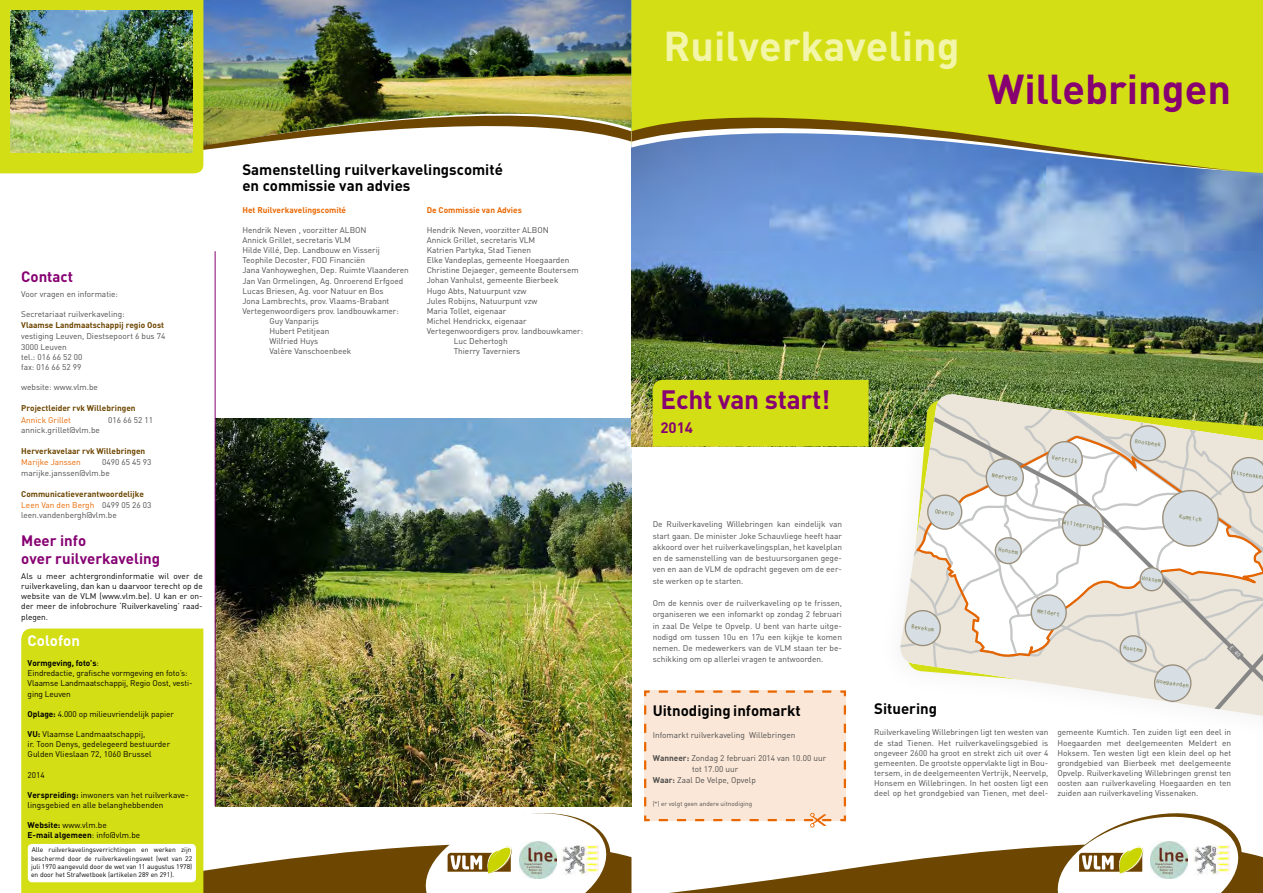
<style>
.page{position:relative;width:1263px;height:893px;background:#fff}
.page>*{position:absolute;margin:0;border:0;box-sizing:border-box;transform-origin:0 0}
.t1{font:700 41.25px "DIN";color:#f3f6a8}
.t2{font:700 41.25px "DIN";color:#860072}
.t3{font:700 26.25px "DIN";letter-spacing:-.01em;color:#860072}
.t4{font:700 15px/15.8px "DIN";color:#000}
.t5{font:700 15px/18px "DIN";color:#860072}
.t6{font:700 15px "DIN";color:#fff}
.t7{font:8.25px/10.1px "DIN";color:#4d4d4c;text-align:justify}
.t8{font:8.25px/10.1px "DIN";color:#000}
.t9{font:700 8.25px/11.2px "DIN";color:#6d4601}
.t10{font:700 8.25px "DIN";color:#ea6700}
.t11{font:700 8.25px/10.1px "DIN";color:#000}
.t12{font:8.25px "DIN";color:#ea6700}
.t13{font:6.75px/8.2px "DIN";color:#000;text-align:justify}
.t14{font:6.38px "DIN";color:#4d4d4c}
.t15{font:700 5.47px "Letter Gothic Std";color:#6d682c}
.s1{font-weight:400;color:#ea6700}
.s2{font-weight:400;color:#4d4d4c}
.s3{font-weight:700}
.s4{font-weight:400}
</style>
<div class="page">
<img style="left:631px;top:173px;width:632px;height:207px">
<div style="left:1234px;top:0;width:29px;height:173px;background:#d4de15"></div>
<img style="left:0;top:0;width:1234px;height:173px">
<img style="left:11px;top:11px;width:182px;height:141px">
<hr style="left:215px;top:251px;width:1px;height:555px;background:#860072">
<img style="left:21px;top:380px;width:1242px;height:513px">
<h3 class="t5" style="left:21px;top:267px;width:53px">Contact</h3>
<p class="t7" style="left:21px;top:288px;width:98px">Voor vragen en informatie:</p>
<p class="t7" style="left:21px;top:309px;width:105px">Secretariaat ruilverkaveling:</p>
<p class="t9" style="left:21px;top:319px;width:144px">Vlaamse Landmaatschappij regio Oost</p>
<p class="t7" style="left:21px;top:331px;width:146px;text-align:left">vestiging Leuven, Diestsepoort 6 bus 74<br>3000 Leuven<br>tel.: 016 66 52 00<br>fax: 016 66 52 99</p>
<p class="t7" style="left:21px;top:382px;width:78px">website: www.vlm.be</p>
<p class="t9" style="left:21px;top:402px;width:116px">Projectleider rvk Willebringen</p>
<p class="t12" style="left:21px;top:415px;width:51px">Annick Grillet</p>
<p class="t7" style="left:108px;top:414px;width:46px">016 66 52 11</p>
<p class="t7" style="left:21px;top:425px;width:80px">annick.grillet@vlm.be</p>
<p class="t9" style="left:21px;top:445px;width:126px">Herverkavelaar rvk Willebringen</p>
<p class="t12" style="left:21px;top:457px;width:61px">Marijke Janssen</p>
<p class="t7" style="left:21px;top:457px;width:132px;text-indent:81px">0490 65 45 93 marijke.janssen@vlm.be</p>
<p class="t9" style="left:21px;top:488px;width:132px">Communicatieverantwoordelijke<br><span class="s1">Leen Van den Bergh</span> <span class="s2">0499 05 26 03</span></p>
<p class="t7" style="left:21px;top:510px;width:97px">leen.vandenbergh@vlm.be</p>
<h3 class="t5" style="left:21px;top:531px;width:140px">Meer info<br>over ruilverkaveling</h3>
<p class="t8" style="left:21px;top:571px;width:183px;text-align:justify">Als u meer achtergrondinformatie wil over de ruilverkaveling, dan kan u daarvoor terecht op de website van de VLM (www.vlm.be). U kan er on&shy;der meer de infobrochure ‘Ruilverkaveling’ raad&shy;plegen.</p>
<h3 class="t6" style="left:28px;top:631px;width:54px">Colofon</h3>
<p class="t8" style="left:28px;top:658px;width:167px"><span class="s3">Vormgeving, foto’s</span>:<br>Eindredactie, grafische vormgeving en foto’s:<br>Vlaamse Landmaatschappij, Regio Oost, vesti&shy;ging Leuven</p>
<p class="t8" style="left:28px;top:708px;width:148px"><span class="s3">Oplage:</span> 4.000 op milieuvriendelijk papier</p>
<p class="t8" style="left:28px;top:729px;width:144px"><span class="s3">VU:</span> Vlaamse Landmaatschappij,<br>ir. Toon Denys, gedelegeerd bestuurder<br>Gulden Vlieslaan 72, 1060 Brussel</p>
<p class="t8" style="left:28px;top:769px;width:19px">2014</p>
<p class="t8" style="left:28px;top:790px;width:163px"><span class="s3">Verspreiding:</span> inwoners van het ruilverkave&shy;lingsgebied en alle belanghebbenden</p>
<p class="t11" style="left:28px;top:820px;width:114px">Website: <span class="s4">www.vlm.be<br></span>E-mail algemeen<span class="s4">: info@vlm.be</span></p>
<p class="t13" style="left:31px;top:846px;width:163px">Alle ruilverkavelingsverrichtingen en werken zijn beschermd door de ruilverkavelingswet (wet van 22 juli 1970 aangevuld door de wet van 11 augustus 1978) en door het Strafwetboek (artikelen 289 en 291).</p>
<h3 class="t4" style="left:242px;top:161px;width:262px">Samenstelling ruilverkavelingscomité en commissie van advies</h3>
<p class="t10" style="left:242px;top:204px;width:105px">Het Ruilverkavelingscomité</p>
<p class="t7" style="left:242px;top:225px;width:126px">Hendrik Neven , voorzitter ALBON</p>
<p class="t7" style="left:242px;top:235px;width:110px">Annick Grillet, secretaris VLM</p>
<p class="t7" style="left:242px;top:245px;width:139px">Hilde Villé, Dep. Landbouw en Visserij</p>
<p class="t7" style="left:242px;top:255px;width:124px">Teophile Decoster, FOD Financiën</p>
<p class="t7" style="left:242px;top:265px;width:168px">Jana Vanhoyweghen, Dep. Ruimte Vlaanderen</p>
<p class="t7" style="left:242px;top:275px;width:162px">Jan Van Ormelingen, Ag. Onroerend Erfgoed</p>
<p class="t7" style="left:242px;top:285px;width:143px">Lucas Briesen, Ag. voor Natuur en Bos</p>
<p class="t7" style="left:242px;top:296px;width:148px">Jona Lambrechts, prov. Vlaams-Brabant</p>
<p class="t7" style="left:242px;top:306px;width:158px">Vertegenwoordigers prov. landbouwkamer:</p>
<p class="t7" style="left:269px;top:316px;width:51px">Guy Vanparijs</p>
<p class="t7" style="left:269px;top:326px;width:62px">Hubert Petitjean</p>
<p class="t7" style="left:269px;top:336px;width:50px">Wilfried Huys</p>
<p class="t7" style="left:269px;top:346px;width:83px">Valère Vanschoenbeek</p>
<p class="t10" style="left:427px;top:204px;width:97px">De Commissie van Advies</p>
<p class="t7" style="left:427px;top:225px;width:124px">Hendrik Neven, voorzitter ALBON</p>
<p class="t7" style="left:427px;top:235px;width:110px">Annick Grillet, secretaris VLM</p>
<p class="t7" style="left:427px;top:245px;width:106px">Katrien Partyka, Stad Tienen</p>
<p class="t7" style="left:427px;top:255px;width:144px">Elke Vandeplas, gemeente Hoegaarden</p>
<p class="t7" style="left:427px;top:265px;width:153px">Christine Dejaeger, gemeente Boutersem</p>
<p class="t7" style="left:427px;top:275px;width:133px">Johan Vanhulst, gemeente Bierbeek</p>
<p class="t7" style="left:427px;top:285px;width:101px">Hugo Abts, Natuurpunt vzw</p>
<p class="t7" style="left:427px;top:295px;width:112px">Jules Robijns, Natuurpunt vzw</p>
<p class="t7" style="left:427px;top:306px;width:81px">Maria Tollet, eigenaar</p>
<p class="t7" style="left:427px;top:316px;width:101px">Michel Hendrickx, eigenaar</p>
<p class="t7" style="left:427px;top:326px;width:158px">Vertegenwoordigers prov. landbouwkamer:</p>
<p class="t7" style="left:454px;top:336px;width:56px">Luc Dehertogh</p>
<p class="t7" style="left:454px;top:346px;width:68px">Thierry Taverniers</p>
<h1 class="t1" style="left:663px;top:19px;width:298px">Ruilverkaveling</h1>
<h1 class="t2" style="left:988px;top:62px;width:245px">Willebringen</h1>
<h2 class="t3" style="left:660px;top:383px;width:171px">Echt van start!</h2>
<h3 class="t5" style="left:660px;top:418px;width:34px">2014</h3>
<p class="t7" style="left:653px;top:518px;width:191px;line-height:11.2px">De Ruilverkaveling Willebringen kan eindelijk van start gaan. De minister Joke Schauvliege heeft haar akkoord over het ruilverkavelingsplan, het kavelplan en de samenstelling van de bestuursorganen gege&shy;ven en aan de VLM de opdracht gegeven om de eer&shy;ste werken op te starten.</p>
<p class="t7" style="left:653px;top:597px;width:191px;line-height:11.2px">Om de kennis over de ruilverkaveling op te frissen, organiseren we een infomarkt op zondag 2 februari in zaal De Velpe te Opvelp. U bent van harte uitge&shy;nodigd om tussen 10u en 17u een kijkje te komen nemen. De medewerkers van de VLM staan ter be&shy;schikking om op allerlei vragen te antwoorden.</p>
<h3 class="t4" style="left:653px;top:702px;width:150px">Uitnodiging infomarkt</h3>
<p class="t15" style="left:935px;top:507px;width:21px;rotate:9deg">Opvelp</p>
<p class="t15" style="left:912px;top:623px;width:25px;rotate:9deg">Bevekom</p>
<h3 class="t4" style="left:874px;top:700px;width:64px">Situering</h3>
<p class="t15" style="left:992px;top:472px;width:28px;rotate:9deg">Neervelp</p>
<p class="t15" style="left:999px;top:546px;width:21px;rotate:9deg">Honsem</p>
<p class="t15" style="left:1052px;top:454px;width:28px;rotate:9deg">Vertrijk</p>
<p class="t15" style="left:1064px;top:519px;width:41px;rotate:9deg">Willebringen</p>
<p class="t15" style="left:1038px;top:607px;width:25px;rotate:9deg">Meldert</p>
<p class="t15" style="left:1135px;top:438px;width:28px;rotate:9deg">Roosbeek</p>
<p class="t15" style="left:1180px;top:513px;width:25px;rotate:9deg">Kumtich</p>
<p class="t15" style="left:1142px;top:574px;width:21px;rotate:9deg">Hoksem</p>
<p class="t15" style="left:1124px;top:644px;width:21px;rotate:9deg">Houtem</p>
<p class="t15" style="left:1157px;top:677px;width:34px;rotate:9deg">Hoegaarden</p>
<p class="t15" style="left:1233px;top:469px;width:31px;rotate:9deg">Vissenake</p>
<p class="t7" style="left:653px;top:730px;width:144px">Infomarkt ruilverkaveling Willebringen</p>
<p class="t7" style="left:653px;top:753px;width:175px"><span class="s3">Wanneer:</span> Zondag 2 februari 2014 van 10.00 uur</p>
<p class="t7" style="left:692px;top:764px;width:48px">tot 17.00 uur</p>
<p class="t7" style="left:653px;top:775px;width:105px"><span class="s3">Waar:</span> Zaal De Velpe, Opvelp</p>
<p class="t14" style="left:653px;top:800px;width:101px">(*) er volgt geen andere uitnodiging</p>
<p class="t7" style="left:874px;top:727px;width:176px">Ruilverkaveling Willebringen ligt ten westen van de stad Tienen. Het ruilverkavelingsgebied is ongeveer 2600 ha groot en strekt zich uit over 4 gemeenten. De grootste oppervlakte ligt in Bou&shy;tersem, in de deelgemeenten Vertrijk, Neervelp, Honsem en Willebringen. In het oosten ligt een deel op het grondgebied van Tienen, met deel-</p>
<p class="t7" style="left:1057px;top:727px;width:175px">gemeente Kumtich. Ten zuiden ligt een deel in Hoegaarden met deelgemeenten Meldert en Hoksem. Ten westen ligt een klein deel op het grondgebied van Bierbeek met deelgemeente Opvelp. Ruilverkaveling Willebringen grenst ten oosten aan ruilverkaveling Hoegaarden en ten zuiden aan ruilverkaveling Vissenaken.</p>
</div>
